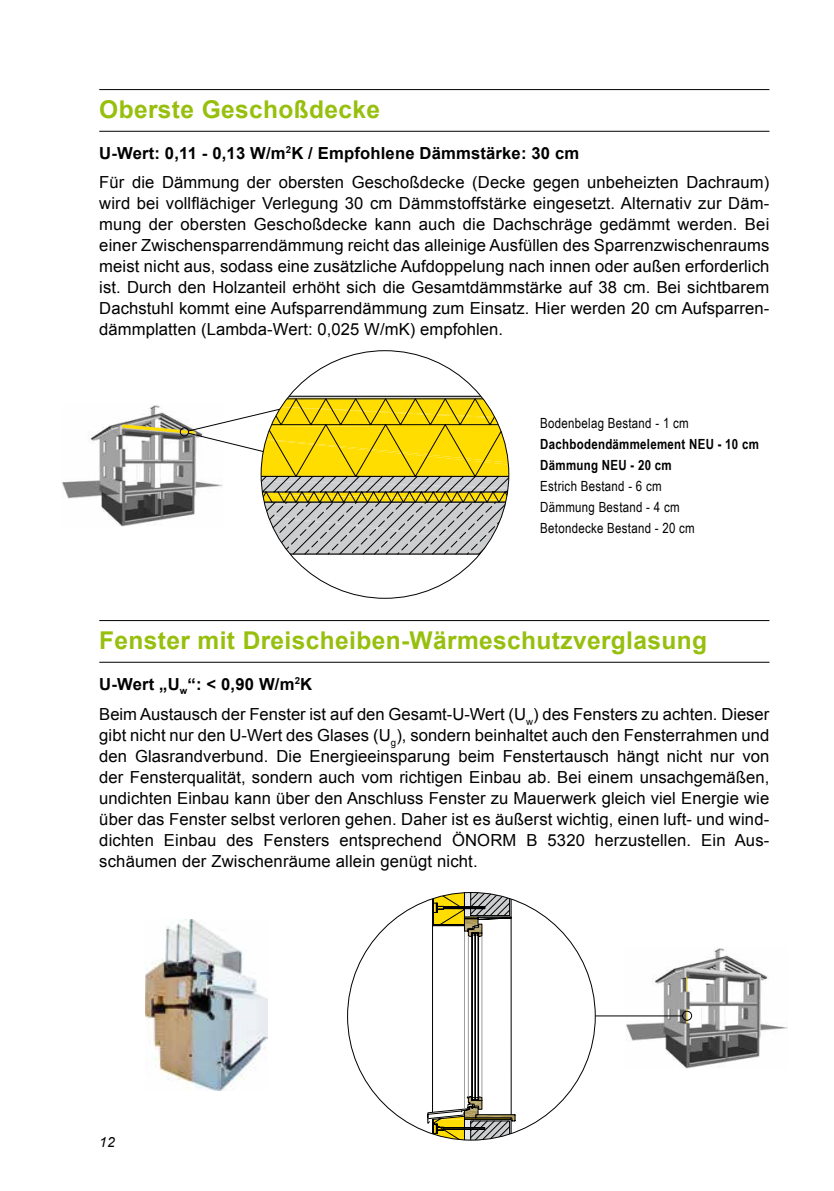
<style>
.page{position:relative;width:834px;height:1191px;background:#fff}
.page>*{position:absolute;margin:0;border:0;box-sizing:border-box;transform-origin:0 0}
.t1{font:700 24.5px "Arial";letter-spacing:.015em;color:#97bf0d}
.t2{font:16.62px/21px "Arial";letter-spacing:.005em;color:#000}
.t3{font:14px/21px "Arial Narrow";letter-spacing:.02em;color:#000}
.t4{font:700 14px/21px "Arial Narrow";letter-spacing:.02em;color:#000}
.t5{font:italic 14px "Arial";color:#000}
.s1{font-weight:700}
</style>
<div class="page">
<hr style="left:833px;top:0;width:1px;height:1191px;background:#f1f6e3">
<img style="left:146px;top:919px;width:121px;height:171px">
<img style="left:625px;top:948px;width:161px;height:121px">
<svg style="left:686px;top:977px;width:1px;height:14px"></svg>
<svg style="left:427px;top:892px;width:88px;height:248px"></svg>
<hr style="left:464px;top:932px;width:1px;height:176px;background:#9c9e9f">
<hr style="left:468px;top:936px;width:1px;height:160px;background:#9c9e9f">
<hr style="left:481px;top:936px;width:1px;height:160px;background:#9c9e9f">
<div style="left:682px;top:1010px;width:10px;height:10px;border:1px solid #000;border-radius:50%"></div>
<hr style="left:595px;top:1015px;width:87px;height:1px;background:#000">
<img style="left:62px;top:422px;width:60px;height:104px">
<svg style="left:122px;top:396px;width:386px;height:158px"></svg>
<hr style="left:99px;top:89px;width:670px;height:1px;background:#000">
<hr style="left:99px;top:131px;width:670px;height:1px;background:#000">
<hr style="left:99px;top:620px;width:670px;height:1px;background:#000">
<hr style="left:99px;top:662px;width:670px;height:1px;background:#000">
<h1 class="t1" style="left:99px;top:93px;width:282px">Oberste Geschoßdecke</h1>
<p class="t2" style="left:99px;top:138px;width:671px;line-height:29.8px"><span class="s1">U-Wert: 0,11 - 0,13 W/m</span><sup>2</sup><span class="s1">K / Empfohlene Dämmstärke: 30 cm<br></span>Für die Dämmung der obersten Geschoßdecke (Decke gegen unbeheizten Dachraum)</p>
<p class="t2" style="left:99px;top:193px;width:671px;text-align:justify">wird bei vollflächiger Verlegung 30 cm Dämmstoffstärke eingesetzt. Alternativ zur Däm&shy;mung der obersten Geschoßdecke kann auch die Dachschräge gedämmt werden. Bei einer Zwischensparrendämmung reicht das alleinige Ausfüllen des Sparrenzwischenraums meist nicht aus, sodass eine zusätzliche Aufdoppelung nach innen oder außen erforderlich ist. Durch den Holzanteil erhöht sich die Gesamtdämmstärke auf 38 cm. Bei sichtbarem Dachstuhl kommt eine Aufsparrendämmung zum Einsatz. Hier werden 20 cm Aufsparren&shy;dämmplatten (Lambda-Wert: 0,025 W/mK) empfohlen.</p>
<p class="t3" style="left:540px;top:412px;width:150px">Bodenbelag Bestand - 1 cm</p>
<p class="t4" style="left:540px;top:433px;width:220px">Dachbodendämmelement NEU - 10 cm<br>Dämmung NEU - 20 cm</p>
<p class="t3" style="left:540px;top:475px;width:156px">Estrich Bestand - 6 cm<br>Dämmung Bestand - 4 cm<br>Betondecke Bestand - 20 cm</p>
<h1 class="t1" style="left:99px;top:624px;width:609px">Fenster mit Dreischeiben-Wärmeschutzverglasung</h1>
<p class="t2" style="left:99px;top:669px;width:671px;line-height:29.8px"><span class="s1">U-Wert „U</span><sub>w</sub><span class="s1">“: &lt; 0,90 W/m</span><sup>2</sup><span class="s1">K<br></span>Beim Austausch der Fenster ist auf den Gesamt-U-Wert (U<sub>w</sub>) des Fensters zu achten. Dieser</p>
<p class="t2" style="left:99px;top:724px;width:671px;text-align:justify">gibt nicht nur den U-Wert des Glases (U<sub>g</sub>), sondern beinhaltet auch den Fensterrahmen und den Glasrandverbund. Die Energieeinsparung beim Fenstertausch hängt nicht nur von der Fensterqualität, sondern auch vom richtigen Einbau ab. Bei einem unsachgemäßen, undichten Einbau kann über den Anschluss Fenster zu Mauerwerk gleich viel Energie wie über das Fenster selbst verloren gehen. Daher ist es äußerst wichtig, einen luft- und wind&shy;dichten Einbau des Fensters entsprechend ÖNORM B 5320 herzustellen. Ein Aus&shy;schäumen der Zwischenräume allein genügt nicht.</p>
<p class="t5" style="left:99px;top:1132px;width:17px">12</p>
</div>
